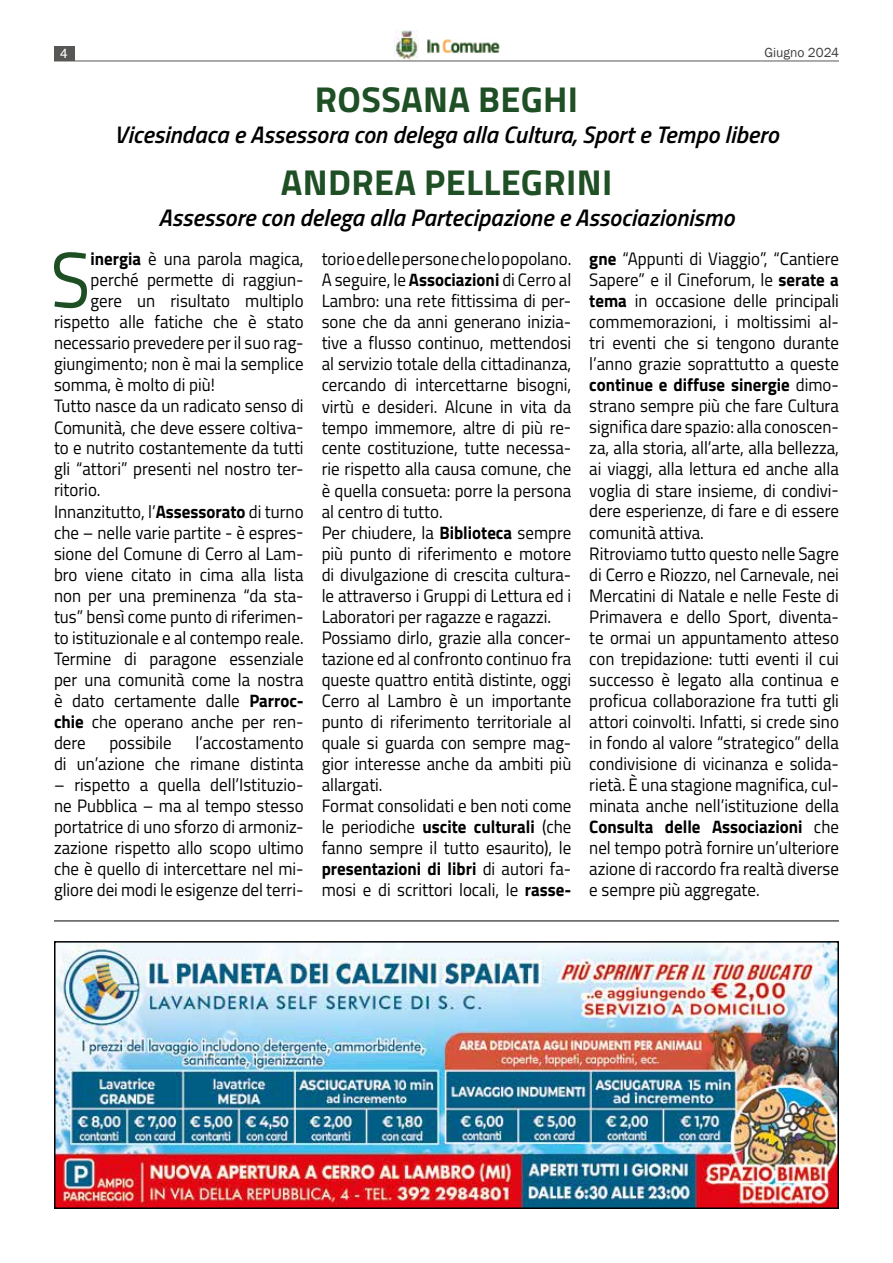
<style>
.page{position:relative;width:893px;height:1263px;background:#fff}
.page>*{position:absolute;margin:0;border:0;box-sizing:border-box;transform-origin:0 0}
.t1{font:78.75px "Titillium";color:#1e4f24;scale:.94 1}
.t2{font:700 36px "Titillium";letter-spacing:.01em;color:#1f4f24}
.t3{font:italic 600 24px "Titillium";color:#000}
.t4{font:18px/21px "Titillium";color:#000;scale:.94 1}
.t5{font:13.5px "Franklin Gothic";color:#3f3f3e}
.t6{font:13.5px "Helvetica";color:#fff}
.s1{font-weight:700}
</style>
<div class="page">
<div style="left:54px;top:47px;width:20px;height:14px;background:#575756"></div>
<hr style="left:54px;top:61px;width:785px;height:1px;background:#575756">
<img style="left:395px;top:30px;width:23px;height:29px">
<img style="left:427px;top:39px;width:73px;height:14px">
<hr style="left:54px;top:920px;width:785px;height:1px;background:#000">
<img style="left:57px;top:944px;width:779px;height:262px">
<div style="left:54px;top:941px;width:785px;height:268px;border:2px solid #000"></div>
<p class="t6" style="left:60px;top:43px;width:9px">4</p>
<p class="t5" style="left:764px;top:44px;width:76px">Giugno 2024</p>
<h2 class="t2" style="left:315px;top:72px;width:265px">ROSSANA BEGHI</h2>
<h3 class="t3" style="left:114px;top:117px;width:666px">Vicesindaca e Assessora con delega alla Cultura, Sport e Tempo libero</h3>
<h2 class="t2" style="left:281px;top:155px;width:333px">ANDREA PELLEGRINI</h2>
<h3 class="t3" style="left:159px;top:200px;width:577px">Assessore con delega alla Partecipazione e Associazionismo</h3>
<h1 class="t1" style="left:50px;top:222px;width:44px">S</h1>
<p class="t4" style="left:91px;top:248px;width:228px"><span class="s1">inergia</span> è una parola magica,</p>
<p class="t4" style="left:91px;top:269px;width:228px">perché permette di raggiun-</p>
<p class="t4" style="left:91px;top:290px;width:228px">gere un risultato multiplo</p>
<p class="t4" style="left:54px;top:311px;width:267px">rispetto alle fatiche che è stato</p>
<p class="t4" style="left:54px;top:332px;width:267px">necessario prevedere per il suo rag-</p>
<p class="t4" style="left:54px;top:353px;width:267px">giungimento; non è mai la semplice</p>
<p class="t4" style="left:54px;top:374px;width:173px">somma, è molto di più!</p>
<p class="t4" style="left:54px;top:395px;width:267px">Tutto nasce da un radicato senso di</p>
<p class="t4" style="left:54px;top:416px;width:267px">Comunità, che deve essere coltiva-</p>
<p class="t4" style="left:54px;top:437px;width:267px">to e nutrito costantemente da tutti</p>
<p class="t4" style="left:54px;top:458px;width:267px">gli “attori” presenti nel nostro ter-</p>
<p class="t4" style="left:54px;top:479px;width:51px">ritorio.</p>
<p class="t4" style="left:54px;top:500px;width:267px">Innanzitutto, l’<span class="s1">Assessorato</span> di turno</p>
<p class="t4" style="left:54px;top:521px;width:267px">che – nelle varie partite - è espres-</p>
<p class="t4" style="left:54px;top:542px;width:267px">sione del Comune di Cerro al Lam-</p>
<p class="t4" style="left:54px;top:563px;width:267px">bro viene citato in cima alla lista</p>
<p class="t4" style="left:54px;top:584px;width:267px">non per una preminenza “da sta-</p>
<p class="t4" style="left:54px;top:605px;width:267px">tus” bensì come punto di riferimen-</p>
<p class="t4" style="left:54px;top:626px;width:267px">to istituzionale e al contempo reale.</p>
<p class="t4" style="left:54px;top:647px;width:267px">Termine di paragone essenziale</p>
<p class="t4" style="left:54px;top:668px;width:267px">per una comunità come la nostra</p>
<p class="t4" style="left:54px;top:689px;width:267px">è dato certamente dalle <span class="s1">Parroc-</span></p>
<p class="t4" style="left:54px;top:710px;width:267px"><span class="s1">chie</span> che operano anche per ren-</p>
<p class="t4" style="left:54px;top:731px;width:35px">dere</p>
<p class="t4" style="left:109px;top:731px;width:68px">possibile</p>
<p class="t4" style="left:54px;top:731px;width:267px;text-align:right">l’accostamento<br>di un’azione che rimane distinta</p>
<p class="t4" style="left:54px;top:773px;width:267px;text-align:justify">– rispetto a quella dell’Istituzio&shy;ne Pubblica – ma al tempo stesso portatrice di uno sforzo di armoniz&shy;zazione rispetto allo scopo ultimo che è quello di intercettare nel mi&shy;gliore dei modi le esigenze del terri-</p>
<p class="t4" style="left:322px;top:248px;width:267px">torio e delle persone che lo popolano.<br>A seguire, le <span class="s1">Associazioni</span> di Cerro al Lambro: una rete fittissima di per&shy;sone che da anni generano inizia&shy;tive a flusso continuo, mettendosi al servizio totale della cittadinanza, cercando di intercettarne bisogni, virtù e desideri. Alcune in vita da tempo immemore, altre di più re&shy;cente costituzione, tutte necessa&shy;rie rispetto alla causa comune, che è quella consueta: porre la persona al centro di tutto.<br>Per chiudere, la <span class="s1">Biblioteca</span> sempre più punto di riferimento e motore di divulgazione di crescita cultura&shy;le attraverso i Gruppi di Lettura ed i Laboratori per ragazze e ragazzi.<br>Possiamo dirlo, grazie alla concer&shy;tazione ed al confronto continuo fra queste quattro entità distinte, oggi Cerro al Lambro è un importante punto di riferimento territoriale al quale si guarda con sempre mag&shy;gior interesse anche da ambiti più allargati.<br>Format consolidati e ben noti come le periodiche <span class="s1">uscite culturali</span> (che fanno sempre il tutto esaurito), le <span class="s1">presentazioni di libri</span> di autori fa&shy;mosi e di scrittori locali, le <span class="s1">rasse-</span></p>
<p class="t4" style="left:589px;top:248px;width:267px"><span class="s1">gne</span> “Appunti di Viaggio”, “Cantiere Sapere” e il Cineforum, le <span class="s1">serate a tema</span> in occasione delle principali commemorazioni, i moltissimi al&shy;tri eventi che si tengono durante l’anno grazie soprattutto a queste <span class="s1">continue e diffuse sinergie</span> dimo&shy;strano sempre più che fare Cultura significa dare spazio: alla conoscen&shy;za, alla storia, all’arte, alla bellezza, ai viaggi, alla lettura ed anche alla voglia di stare insieme, di condivi&shy;dere esperienze, di fare e di essere comunità attiva.<br>Ritroviamo tutto questo nelle Sagre di Cerro e Riozzo, nel Carnevale, nei Mercatini di Natale e nelle Feste di Primavera e dello Sport, diventa&shy;te ormai un appuntamento atteso con trepidazione: tutti eventi il cui successo è legato alla continua e proficua collaborazione fra tutti gli attori coinvolti. Infatti, si crede sino in fondo al valore “strategico” della condivisione di vicinanza e solida&shy;rietà. È una stagione magnifica, cul&shy;minata anche nell’istituzione della <span class="s1">Consulta delle Associazioni</span> che nel tempo potrà fornire un’ulteriore azione di raccordo fra realtà diverse e sempre più aggregate.</p>
</div>
